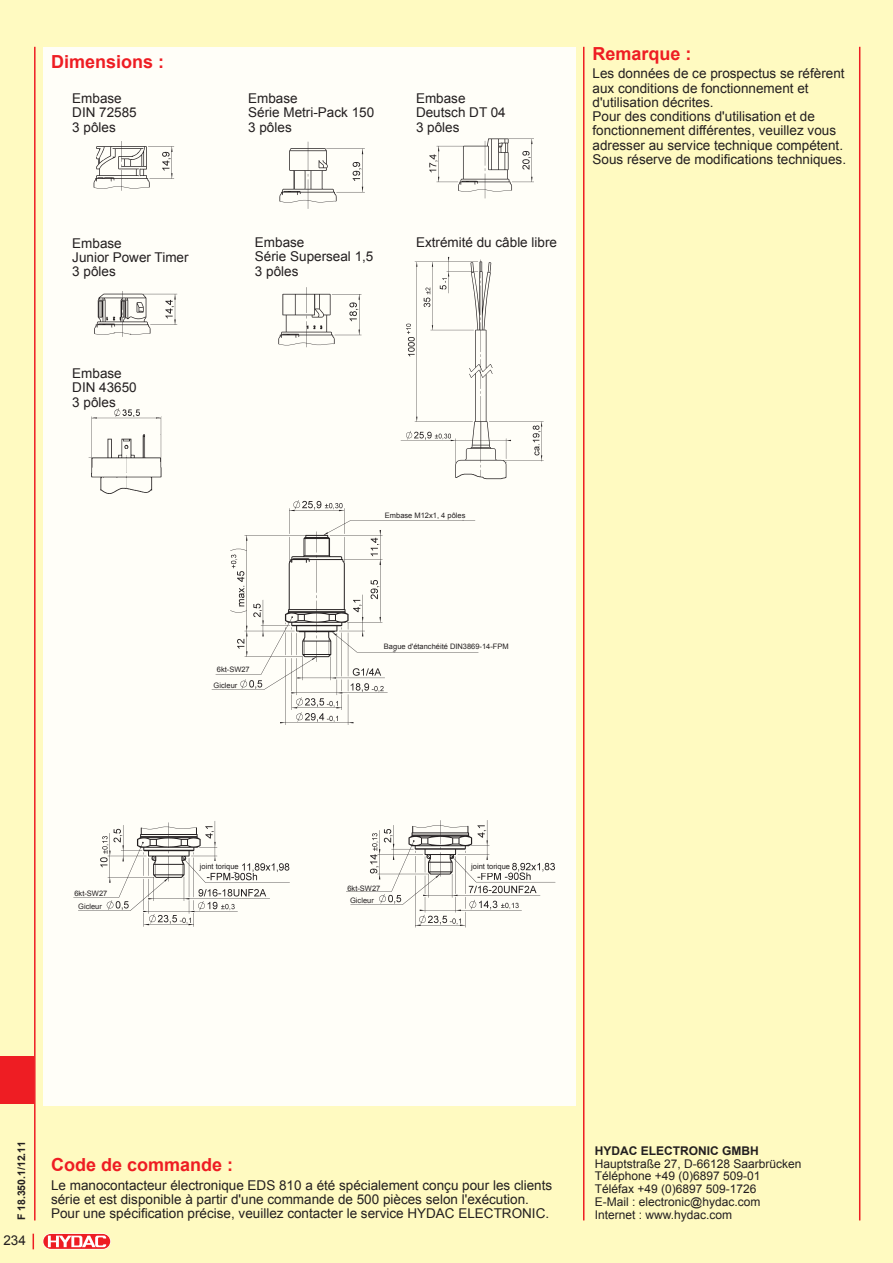
<style>
.page{position:relative;width:893px;height:1263px;background:#fffac1}
.page>*{position:absolute;margin:0;border:0;box-sizing:border-box;transform-origin:0 0}
.t1{font:700 18px "Arial";color:#ee1d23}
.t2{font:13.5px/14.2px "Arial";color:#231f20}
.t3{font:12px/12.8px "Arial";color:#231f20}
.t4{font:700 12px "Arial";color:#231f20}
.t5{font:700 10.5px "Arial";color:#231f20}
.t6{font:7.5px/16.4px "Arial";color:#231f20;text-align:center}
</style>
<div class="page">
<hr style="left:34px;top:47px;width:2px;height:1173px;background:#ee1d23">
<hr style="left:859px;top:47px;width:1px;height:1173px;background:#ee1d23">
<div style="left:43px;top:1233px;width:68px;height:16px;border:1px solid #fff;border-radius:7px"></div>
<svg style="left:43px;top:1234px;width:67px;height:15px"></svg>
<svg style="left:48px;top:1236px;width:58px;height:11px"></svg>
<svg style="left:33px;top:1234px;width:1px;height:15px"></svg>
<div style="left:0;top:1056px;width:34px;height:47px;background:#ee1d23"></div>
<hr style="left:583px;top:47px;width:1px;height:1173px;background:#ee1d23">
<div style="left:43px;top:47px;width:532px;height:1059px;background:#fffef8"></div>
<img style="left:93px;top:141px;width:82px;height:50px">
<img style="left:279px;top:141px;width:86px;height:68px">
<img style="left:429px;top:138px;width:105px;height:61px">
<img style="left:278px;top:287px;width:84px;height:61px">
<img style="left:94px;top:291px;width:84px;height:46px">
<img style="left:88px;top:408px;width:74px;height:86px">
<img style="left:211px;top:500px;width:268px;height:225px">
<img style="left:73px;top:821px;width:217px;height:106px">
<img style="left:346px;top:795px;width:233px;height:161px">
<img style="left:390px;top:256px;width:154px;height:302px">
<div style="left:476px;top:862px;width:34px;height:10px;background:#fffef8"></div>
<div style="left:205px;top:861px;width:34px;height:11px;background:#fffef8"></div>
<h1 class="t1" style="left:51px;top:50px;width:115px">Dimensions :</h1>
<p class="t2" style="left:72px;top:91px;width:66px">Embase<br>DIN 72585<br>3 pôles</p>
<p class="t2" style="left:248px;top:91px;width:128px">Embase<br>Série Metri-Pack 150<br>3 pôles</p>
<p class="t2" style="left:416px;top:91px;width:91px">Embase<br>Deutsch DT 04<br>3 pôles</p>
<p class="t2" style="left:72px;top:236px;width:118px">Embase<br>Junior Power Timer<br>3 pôles</p>
<p class="t2" style="left:255px;top:235px;width:120px">Embase<br>Série Superseal 1,5<br>3 pôles</p>
<p class="t2" style="left:416px;top:235px;width:143px">Extrémité du câble libre</p>
<p class="t2" style="left:72px;top:366px;width:66px">Embase<br>DIN 43650<br>3 pôles</p>
<h1 class="t1" style="left:592px;top:42px;width:101px">Remarque :</h1>
<p class="t2" style="left:592px;top:67px;width:255px">Les données de ce prospectus se réfèrent aux conditions de fonctionnement et d'utilisation décrites.<br>Pour des conditions d'utilisation et de fonctionnement différentes, veuillez vous adresser au service technique compétent.<br>Sous réserve de modifications techniques.</p>
<p class="t6" style="left:385px;top:507px;width:82px">Embase M12x1, 4 pôles</p>
<p class="t6" style="left:214px;top:661px;width:38px;text-align:left;text-indent:3px">6kt-SW27<br>Gicleur</p>
<p class="t6" style="left:384px;top:638px;width:126px">Bague d'étanchéité DIN3869-14-FPM</p>
<p class="t6" style="left:200px;top:858px;width:40px">joint torique</p>
<p class="t6" style="left:471px;top:858px;width:40px">joint torique</p>
<p class="t6" style="left:74px;top:886px;width:34px;line-height:13.6px">6kt-SW27<br>Gicleur</p>
<p class="t6" style="left:347px;top:882px;width:34px;line-height:12.8px">6kt-SW27<br>Gicleur</p>
<p class="t5" style="left:14px;top:1220px;width:80px;rotate:-90deg">F 18.350.1/12.11</p>
<p class="t2" style="left:3px;top:1233px;width:24px">234</p>
<h1 class="t1" style="left:51px;top:1153px;width:184px">Code de commande :</h1>
<p class="t2" style="left:51px;top:1178px;width:503px">Le manocontacteur électronique EDS 810 a été spécialement conçu pour les clients série et est disponible à partir d'une commande de 500 pièces selon l'exécution.<br>Pour une spécification précise, veuillez contacter le service HYDAC ELECTRONIC.</p>
<p class="t4" style="left:595px;top:1143px;width:165px">HYDAC Electronic GmbH</p>
<p class="t3" style="left:595px;top:1157px;width:208px">Hauptstraße 27, D-66128 Saarbrücken<br>Téléphone +49 (0)6897 509-01<br>Téléfax +49 (0)6897 509-1726<br>E-Mail : electronic@hydac.com<br>Internet : www.hydac.com</p>
</div>
